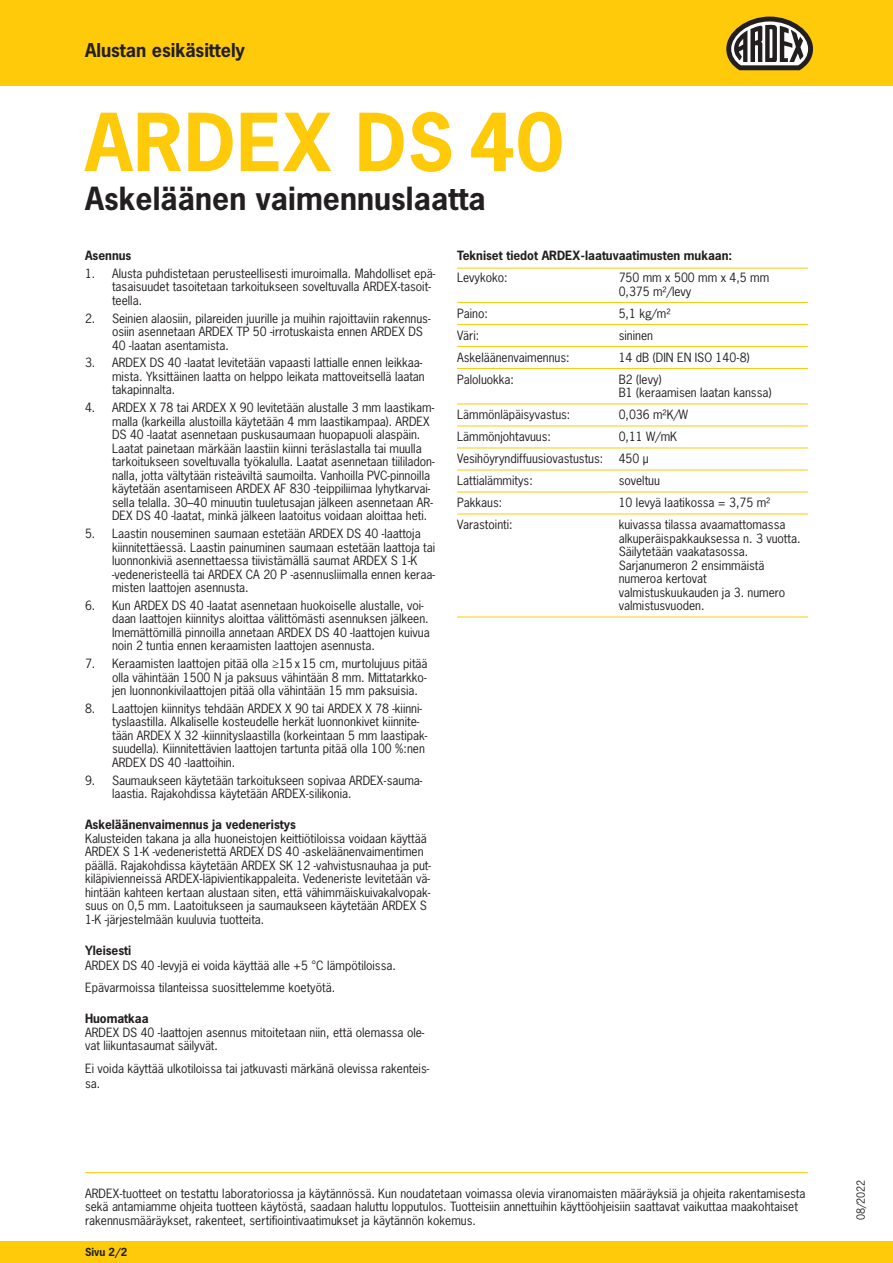
<style>
.page{position:relative;width:893px;height:1263px;background:#fff}
.page>*{position:absolute;margin:0;border:0;box-sizing:border-box;transform-origin:0 0}
.t1{font:700 75px "News Gothic Std";letter-spacing:.015em;color:#feca0a}
.t2{font:700 30px "News Gothic Std";letter-spacing:.005em;color:#231f20}
.t3{font:700 18px "News Gothic Std";color:#231f20}
.t4{font:12px/13.5px "News Gothic Std";color:#231f20}
.t5{font:700 12px "News Gothic Std";color:#231f20}
.t6{font:700 10.5px "News Gothic Std";color:#231f20}
.t7{font:10.5px "News Gothic Std";color:#231f20}
</style>
<div class="page">
<hr style="left:85px;top:1172px;width:723px;height:1px;background:#feca0a">
<div style="left:0;top:1242px;width:893px;height:21px;background:#feca0a"></div>
<div style="left:0;top:0;width:893px;height:85px;background:#feca0a"></div>
<hr style="left:457px;top:268px;width:351px;height:1px;background:#feca0a">
<hr style="left:457px;top:302px;width:351px;height:1px;background:#feca0a">
<hr style="left:457px;top:324px;width:351px;height:1px;background:#feca0a">
<hr style="left:457px;top:346px;width:351px;height:1px;background:#feca0a">
<hr style="left:457px;top:368px;width:351px;height:1px;background:#feca0a">
<hr style="left:457px;top:404px;width:351px;height:1px;background:#feca0a">
<hr style="left:457px;top:426px;width:351px;height:1px;background:#feca0a">
<hr style="left:457px;top:448px;width:351px;height:1px;background:#feca0a">
<hr style="left:457px;top:470px;width:351px;height:1px;background:#feca0a">
<hr style="left:457px;top:492px;width:351px;height:1px;background:#feca0a">
<hr style="left:457px;top:514px;width:351px;height:1px;background:#feca0a">
<hr style="left:457px;top:617px;width:351px;height:1px;background:#feca0a">
<svg style="left:726px;top:17px;width:87px;height:53px"></svg>
<h3 class="t3" style="left:85px;top:38px;width:162px">Alustan esikäsittely</h3>
<h1 class="t1" style="left:85px;top:93px;width:480px">ARDEX DS 40</h1>
<h2 class="t2" style="left:85px;top:179px;width:402px">Askeläänen vaimennuslaatta</h2>
<p class="t5" style="left:85px;top:248px;width:48px">Asennus</p>
<p class="t4" style="left:112px;top:267px;width:325px;text-indent:-27px">1. Alusta puhdistetaan perusteellisesti imuroimalla. Mahdolliset epä&shy;tasaisuudet tasoitetaan tarkoitukseen soveltuvalla ARDEX-tasoit&shy;teella.</p>
<p class="t4" style="left:112px;top:311px;width:320px;text-indent:-27px">2. Seinien alaosiin, pilareiden juurille ja muihin rajoittaviin rakennus&shy;osiin asennetaan ARDEX TP 50 -irrotuskaista ennen ARDEX DS<br>40 -laatan asentamista.</p>
<p class="t4" style="left:112px;top:356px;width:314px;text-indent:-27px">3. ARDEX DS 40 -laatat levitetään vapaasti lattialle ennen leikkaa&shy;mista. Yksittäinen laatta on helppo leikata mattoveitsellä laatan takapinnalta.</p>
<p class="t4" style="left:112px;top:401px;width:324px;text-indent:-27px">4. ARDEX X 78 tai ARDEX X 90 levitetään alustalle 3 mm laastikam&shy;malla (karkeilla alustoilla käytetään 4 mm laastikampaa). ARDEX DS 40 -laatat asennetaan puskusaumaan huopapuoli alaspäin.<br>Laatat painetaan märkään laastiin kiinni teräslastalla tai muulla tarkoitukseen soveltuvalla työkalulla. Laatat asennetaan tiililadon&shy;nalla, jotta vältytään risteäviltä saumoilta. Vanhoilla PVC-pinnoilla käytetään asentamiseen ARDEX AF 830 -teippiliimaa lyhytkarvai&shy;sella telalla. 30–40 minuutin tuuletusajan jälkeen asennetaan AR-DEX DS 40 -laatat, minkä jälkeen laatoitus voidaan aloittaa heti.</p>
<p class="t4" style="left:112px;top:527px;width:325px;text-indent:-27px">5. Laastin nouseminen saumaan estetään ARDEX DS 40 -laattoja kiinnitettäessä. Laastin painuminen saumaan estetään laattoja tai luonnonkiviä asennettaessa tiivistämällä saumat ARDEX S 1-K -vedeneristeellä tai ARDEX CA 20 P -asennusliimalla ennen keraa&shy;misten laattojen asennusta.</p>
<p class="t4" style="left:112px;top:598px;width:319px;text-indent:-27px">6. Kun ARDEX DS 40 -laatat asennetaan huokoiselle alustalle, voi&shy;daan laattojen kiinnitys aloittaa välittömästi asennuksen jälkeen.<br>Imemättömillä pinnoilla annetaan ARDEX DS 40 -laattojen kuivua noin 2 tuntia ennen keraamisten laattojen asennusta.</p>
<p class="t4" style="left:112px;top:657px;width:317px;text-align:justify;text-indent:-27px">7. Keraamisten laattojen pitää olla ≥15 x 15 cm, murtolujuus pitää olla vähintään 1500 N ja paksuus vähintään 8 mm. Mittatarkko&shy;jen luonnonkivilaattojen pitää olla vähintään 15 mm paksuisia.</p>
<p class="t4" style="left:112px;top:701px;width:317px;text-indent:-27px">8. Laattojen kiinnitys tehdään ARDEX X 90 tai ARDEX X 78 -kiinni&shy;tyslaastilla. Alkaliselle kosteudelle herkät luonnonkivet kiinnite&shy;tään ARDEX X 32 -kiinnityslaastilla (korkeintaan 5 mm laastipak&shy;suudella). Kiinnitettävien laattojen tartunta pitää olla 100 %:nen ARDEX DS 40 -laattoihin.</p>
<p class="t4" style="left:112px;top:773px;width:312px;text-indent:-27px">9. Saumaukseen käytetään tarkoitukseen sopivaa ARDEX-sauma&shy;laastia. Rajakohdissa käytetään ARDEX-silikonia.</p>
<p class="t5" style="left:85px;top:817px;width:212px">Askeläänenvaimennus ja vedeneristys</p>
<p class="t4" style="left:85px;top:831px;width:347px">Kalusteiden takana ja alla huoneistojen keittiötiloissa voidaan käyttää ARDEX S 1-K -vedeneristettä ARDEX DS 40 -askeläänenvaimentimen päällä. Rajakohdissa käytetään ARDEX SK 12 -vahvistusnauhaa ja put&shy;kiläpivienneissä ARDEX-läpivientikappaleita. Vedeneriste levitetään vä&shy;hintään kahteen kertaan alustaan siten, että vähimmäiskuivakalvopak&shy;suus on 0,5 mm. Laatoitukseen ja saumaukseen käytetään ARDEX S 1-K -järjestelmään kuuluvia tuotteita.</p>
<p class="t5" style="left:85px;top:942px;width:48px">Yleisesti</p>
<p class="t4" style="left:85px;top:954px;width:312px;line-height:22px">ARDEX DS 40 -levyjä ei voida käyttää alle +5 °C lämpötiloissa.<br>Epävarmoissa tilanteissa suosittelemme koetyötä.</p>
<p class="t5" style="left:85px;top:1010px;width:65px">Huomatkaa</p>
<p class="t4" style="left:85px;top:1025px;width:341px">ARDEX DS 40 -laattojen asennus mitoitetaan niin, että olemassa ole&shy;vat liikuntasaumat säilyvät.</p>
<p class="t4" style="left:85px;top:1061px;width:346px;line-height:14.7px">Ei voida käyttää ulkotiloissa tai jatkuvasti märkänä olevissa rakenteis&shy;sa.</p>
<p class="t5" style="left:457px;top:248px;width:277px">Tekniset tiedot ARDEX-laatuvaatimusten mukaan:</p>
<p class="t4" style="left:457px;top:271px;width:52px">Levykoko:</p>
<p class="t4" style="left:619px;top:271px;width:152px">750 mm x 500 mm x 4,5 mm<br>0,375 m²/levy</p>
<p class="t4" style="left:457px;top:306px;width:32px">Paino:</p>
<p class="t4" style="left:619px;top:306px;width:53px">5,1 kg/m²</p>
<p class="t4" style="left:457px;top:328px;width:24px">Väri:</p>
<p class="t4" style="left:619px;top:328px;width:36px">sininen</p>
<p class="t4" style="left:457px;top:350px;width:114px">Askeläänenvaimennus:</p>
<p class="t4" style="left:619px;top:350px;width:132px">14 dB (DIN EN ISO 140-8)</p>
<p class="t4" style="left:457px;top:372px;width:58px">Paloluokka:</p>
<p class="t4" style="left:619px;top:372px;width:154px">B2 (levy)<br>B1 (keraamisen laatan kanssa)</p>
<p class="t4" style="left:457px;top:408px;width:115px">Lämmönläpäisyvastus:</p>
<p class="t4" style="left:619px;top:408px;width:71px">0,036 m²K/W</p>
<p class="t4" style="left:457px;top:430px;width:95px">Lämmönjohtavuus:</p>
<p class="t4" style="left:619px;top:430px;width:60px">0,11 W/mK</p>
<p class="t4" style="left:457px;top:452px;width:148px">Vesihöyryndiffuusiovastustus:</p>
<p class="t4" style="left:619px;top:452px;width:31px">450 µ</p>
<p class="t4" style="left:457px;top:474px;width:77px">Lattialämmitys:</p>
<p class="t4" style="left:619px;top:474px;width:43px">soveltuu</p>
<p class="t4" style="left:457px;top:496px;width:47px">Pakkaus:</p>
<p class="t4" style="left:619px;top:496px;width:153px">10 levyä laatikossa = 3,75 m²</p>
<p class="t4" style="left:457px;top:518px;width:57px">Varastointi:</p>
<p class="t4" style="left:619px;top:518px;width:183px">kuivassa tilassa avaamattomassa alkuperäispakkauksessa n. 3 vuotta.<br>Säilytetään vaakatasossa.<br>Sarjanumeron 2 ensimmäistä numeroa kertovat valmistuskuukauden ja 3. numero valmistusvuoden.</p>
<p class="t4" style="left:85px;top:1186px;width:722px">ARDEX-tuotteet on testattu laboratoriossa ja käytännössä. Kun noudatetaan voimassa olevia viranomaisten määräyksiä ja ohjeita rakentamisesta sekä antamiamme ohjeita tuotteen käytöstä, saadaan haluttu lopputulos. Tuotteisiin annettuihin käyttöohjeisiin saattavat vaikuttaa maakohtaiset rakennusmääräykset, rakenteet, sertifiointivaatimukset ja käytännön kokemus.</p>
<p class="t7" style="left:854px;top:1220px;width:42px;rotate:-90deg">08/2022</p>
<p class="t6" style="left:85px;top:1245px;width:44px">Sivu 2/2</p>
</div>
